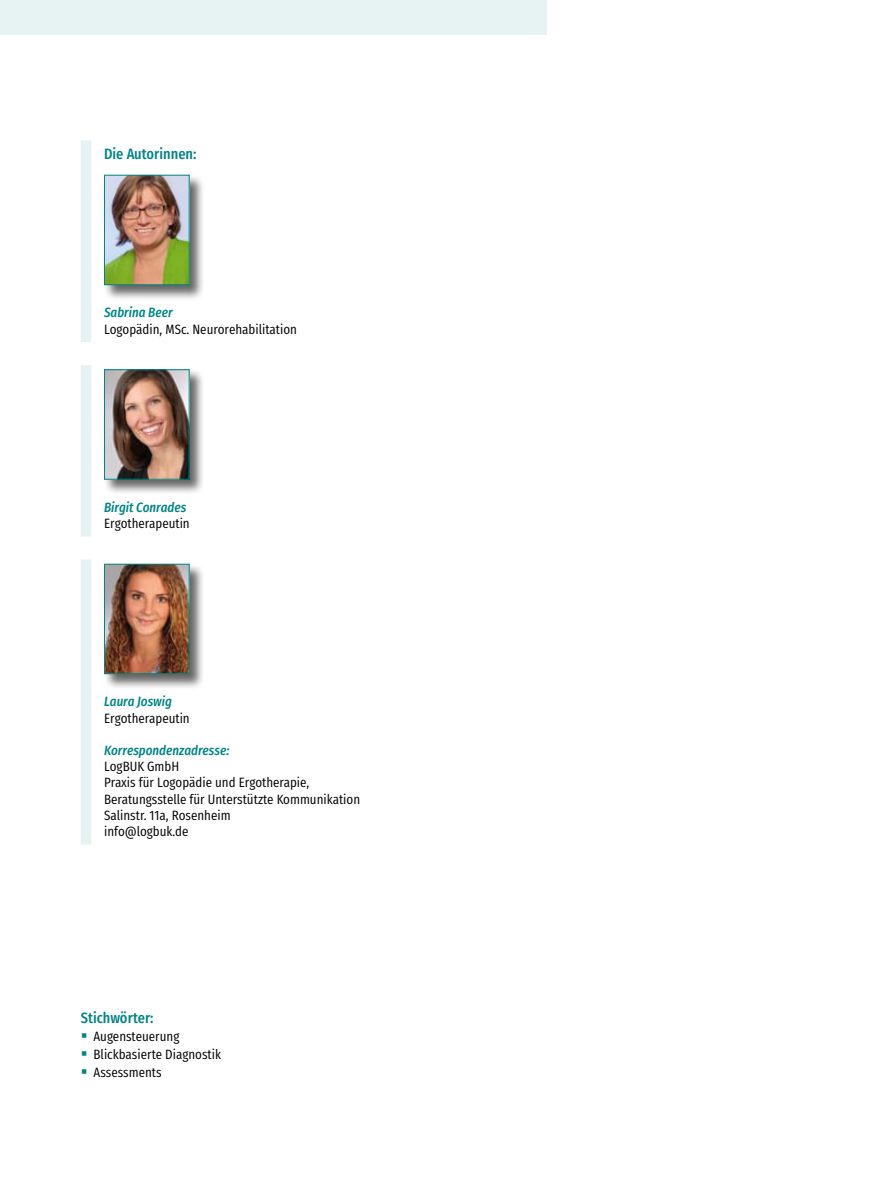
<style>
.page{position:relative;width:893px;height:1191px;background:#fff}
.page>*{position:absolute;margin:0;border:0;box-sizing:border-box;transform-origin:0 0}
.t1{font:500 15px "Fira Sans Condensed";color:#008584}
.t2{font:13.5px/16.2px "Fira Sans Condensed";color:#000}
.t3{font:italic 500 13.5px "Fira Sans Condensed";color:#008584}
</style>
<div class="page">
<div style="left:0;top:0;width:546px;height:34px;background:#e7f2f3"></div>
<div style="left:81px;top:140px;width:10px;height:202px;background:#e7f2f3"></div>
<div style="left:103px;top:174px;width:102px;height:127px;background:#000;opacity:.6"></div>
<img style="left:106px;top:177px;width:82px;height:106px">
<div style="left:104px;top:175px;width:86px;height:110px;border:1px solid #008584"></div>
<div style="left:81px;top:365px;width:10px;height:171px;background:#e7f2f3"></div>
<div style="left:103px;top:368px;width:102px;height:127px;background:#000;opacity:.6"></div>
<img style="left:106px;top:371px;width:82px;height:106px">
<div style="left:104px;top:369px;width:86px;height:110px;border:1px solid #008584"></div>
<div style="left:81px;top:559px;width:10px;height:285px;background:#e7f2f3"></div>
<div style="left:103px;top:563px;width:102px;height:127px;background:#000;opacity:.6"></div>
<img style="left:106px;top:566px;width:82px;height:106px">
<div style="left:104px;top:564px;width:86px;height:110px;border:1px solid #008584"></div>
<p class="t1" style="left:104px;top:140px;width:94px">Die Autorinnen:</p>
<p class="t3" style="left:104px;top:303px;width:70px">Sabrina Beer</p>
<p class="t2" style="left:104px;top:319px;width:194px">Logopädin, MSc. Neurorehabilitation</p>
<p class="t3" style="left:104px;top:497px;width:84px">Birgit Conrades</p>
<p class="t2" style="left:104px;top:514px;width:87px">Ergotherapeutin</p>
<p class="t3" style="left:104px;top:692px;width:69px">Laura Joswig</p>
<p class="t2" style="left:104px;top:708px;width:87px">Ergotherapeutin</p>
<p class="t3" style="left:104px;top:740px;width:127px">Korrespondenzadresse:</p>
<p class="t2" style="left:104px;top:757px;width:258px">LogBUK GmbH<br>Praxis für Logopädie und Ergotherapie,<br>Beratungsstelle für Unterstützte Kommunikation<br>Salinstr. 11a, Rosenheim<br>info@logbuk.de</p>
<p class="t1" style="left:81px;top:1003px;width:74px">Stichwörter:</p>
<p class="t2" style="left:94px;top:1025px;width:129px;line-height:18px">Augensteuerung<br>Blickbasierte Diagnostik<br>Assessments</p>
</div>
